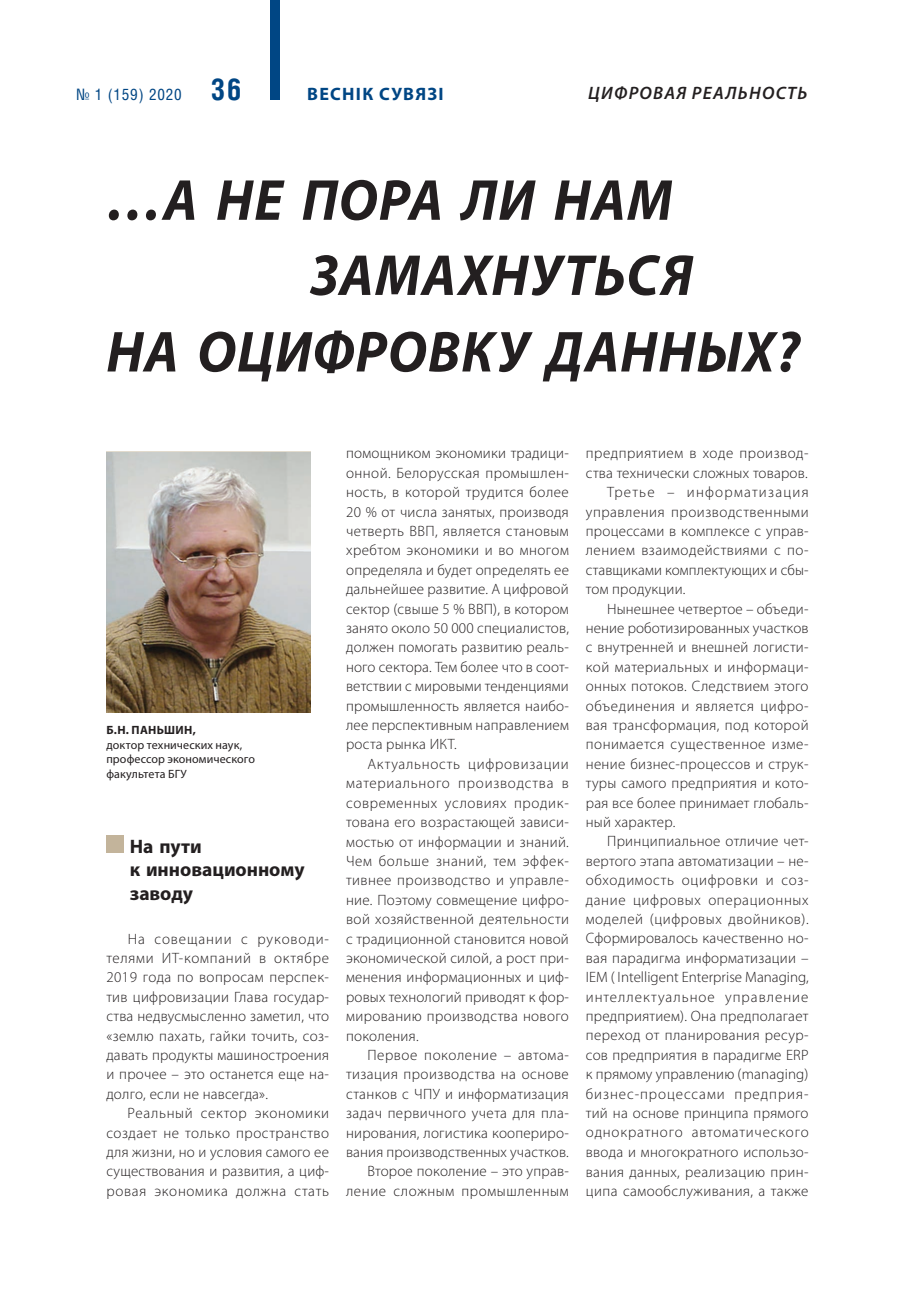
<style>
.page{position:relative;width:915px;height:1306px;background:#fff}
.page>*{position:absolute;margin:0;border:0;box-sizing:border-box;transform-origin:0 0}
._300_Zagolovok_Big{font:italic 700 58.2px/76.5px "Myriad Pro";letter-spacing:.02em;color:#231f20;scale:.95 1}
._000_Podzagolovok_Ne{font:700 19.5px/23.4px "Myriad Pro";letter-spacing:-.005em;color:#231f20}
.t1{font:italic 600 18px "Myriad Pro";letter-spacing:.07em;color:#231f20}
.t2{font:700 18px "Myriad Pro";letter-spacing:.07em;color:#004684}
.t3{font:15.75px "Helios Cond C";letter-spacing:.05em;color:#004684}
._000_Text_OSNOV{font:300 15px/19.4px "Myriad Pro";letter-spacing:.015em;color:#231f20;text-align:justify}
._000_Text_OSNOV-2{font:300 15px/19.4px "Myriad Pro";letter-spacing:.035em;color:#231f20;text-align:right}
.avtor{font:12px/14.4px "Myriad Pro";letter-spacing:.005em;color:#231f20}
.avtor-2{font:700 12px "Myriad Pro";letter-spacing:.03em;color:#231f20}
.s1{font-weight:700;font-size:30px}
</style>
<div class="page">
<div style="left:269px;top:0;width:10px;height:100px;background:#004684"></div>
<img style="left:106px;top:452px;width:204px;height:260px">
<div style="left:106px;top:836px;width:17px;height:17px;background:#c3b49b"></div>
<p class="t3" style="left:76px;top:85px;width:167px">№ 1 (159) 2020 <span class="s1">36</span></p>
<p class="t2" style="left:307px;top:82px;width:138px">ВЕСНIК СУВЯЗI</p>
<p class="t1" style="left:588px;top:82px;width:220px">ЦИФРОВАЯ РЕАЛЬНОСТЬ</p>
<p class="_300_Zagolovok_Big" style="left:106px;top:160px;width:597px">…А НЕ ПОРА ЛИ НАМ</p>
<p class="_300_Zagolovok_Big" style="left:106px;top:235px;width:731px;text-indent:204px">ЗАМАХНУТЬСЯ<br>НА ОЦИФРОВКУ ДАННЫХ?</p>
<p class="avtor-2" style="left:106px;top:722px;width:91px">Б.Н. ПАНЬШИН,</p>
<p class="avtor" style="left:106px;top:737px;width:137px">доктор технических наук,</p>
<p class="avtor" style="left:106px;top:751px;width:150px">профессор экономического факультета БГУ</p>
<p class="_000_Podzagolovok_Ne" style="left:130px;top:834px;width:176px">На пути<br>к инновационному заводу</p>
<p class="_000_Text_OSNOV" style="left:106px;top:928px;width:224px;text-indent:21px">На совещании с руководи&shy;телями ИТ-компаний в октябре 2019 года по вопросам перспек&shy;тив цифровизации Глава государ&shy;ства недвусмысленно заметил, что «землю пахать, гайки точить, соз&shy;давать продукты машиностроения и прочее – это останется еще на&shy;долго, если не навсегда».</p>
<p class="_000_Text_OSNOV" style="left:106px;top:1103px;width:224px;text-indent:21px">Реальный сектор экономики создает не только пространство для жизни, но и условия самого ее существования и развития, а циф&shy;ровая экономика должна стать</p>
<p class="_000_Text_OSNOV" style="left:346px;top:443px;width:224px">помощником экономики традици&shy;онной. Белорусская промышлен&shy;ность, в которой трудится более 20 % от числа занятых, производя четверть ВВП, является становым хребтом экономики и во многом определяла и будет определять ее дальнейшее развитие. А цифровой сектор (свыше 5 % ВВП), в котором занято около 50 000 специалистов, должен помогать развитию реаль&shy;ного сектора. Тем более что в соот&shy;ветствии с мировыми тенденциями промышленность является наибо&shy;лее перспективным направлением роста рынка ИКТ.</p>
<p class="_000_Text_OSNOV" style="left:346px;top:754px;width:224px;text-indent:21px">Актуальность цифровизации материального производства в современных условиях продик&shy;тована его возрастающей зависи&shy;мостью от информации и знаний.<br>Чем больше знаний, тем эффек&shy;тивнее производство и управле&shy;ние. Поэтому совмещение цифро&shy;вой хозяйственной деятельности с традиционной становится новой экономической силой, а рост при&shy;менения информационных и циф&shy;ровых технологий приводят к фор&shy;мированию производства нового поколения.</p>
<p class="_000_Text_OSNOV" style="left:346px;top:1045px;width:224px;text-indent:21px">Первое поколение – автома&shy;тизация производства на основе станков с ЧПУ и информатизация задач первичного учета для пла&shy;нирования, логистика коопериро&shy;вания производственных участков.</p>
<p class="_000_Text_OSNOV-2" style="left:346px;top:1161px;width:224px">Второе поколение – это управ&shy;ление сложным промышленным</p>
<p class="_000_Text_OSNOV" style="left:585px;top:443px;width:224px">предприятием в ходе производ&shy;ства технически сложных товаров.</p>
<p class="_000_Text_OSNOV" style="left:585px;top:482px;width:224px;text-indent:21px">Третье – информатизация управления производственными процессами в комплексе с управ&shy;лением взаимодействиями с по&shy;ставщиками комплектующих и сбы&shy;том продукции.</p>
<p class="_000_Text_OSNOV" style="left:585px;top:598px;width:224px;text-indent:21px">Нынешнее четвертое – объеди&shy;нение роботизированных участков с внутренней и внешней логисти&shy;кой материальных и информаци&shy;онных потоков. Следствием этого объединения и является цифро&shy;вая трансформация, под которой понимается существенное изме&shy;нение бизнес-процессов и струк&shy;туры самого предприятия и кото&shy;рая все более принимает глобаль&shy;ный характер.</p>
<p class="_000_Text_OSNOV" style="left:585px;top:831px;width:224px;text-indent:21px">Принципиальное отличие чет&shy;вертого этапа автоматизации – не&shy;обходимость оцифровки и соз&shy;дание цифровых операционных моделей (цифровых двойников).<br>Сформировалось качественно но&shy;вая парадигма информатизации – IEM ( Intelligent Enterprise Managing, интеллектуальное управление предприятием). Она предполагает переход от планирования ресур&shy;сов предприятия в парадигме ERP к прямому управлению (managing) бизнес-процессами предприя&shy;тий на основе принципа прямого однократного автоматического ввода и многократного использо&shy;вания данных, реализацию прин&shy;ципа самообслуживания, а также</p>
</div>
